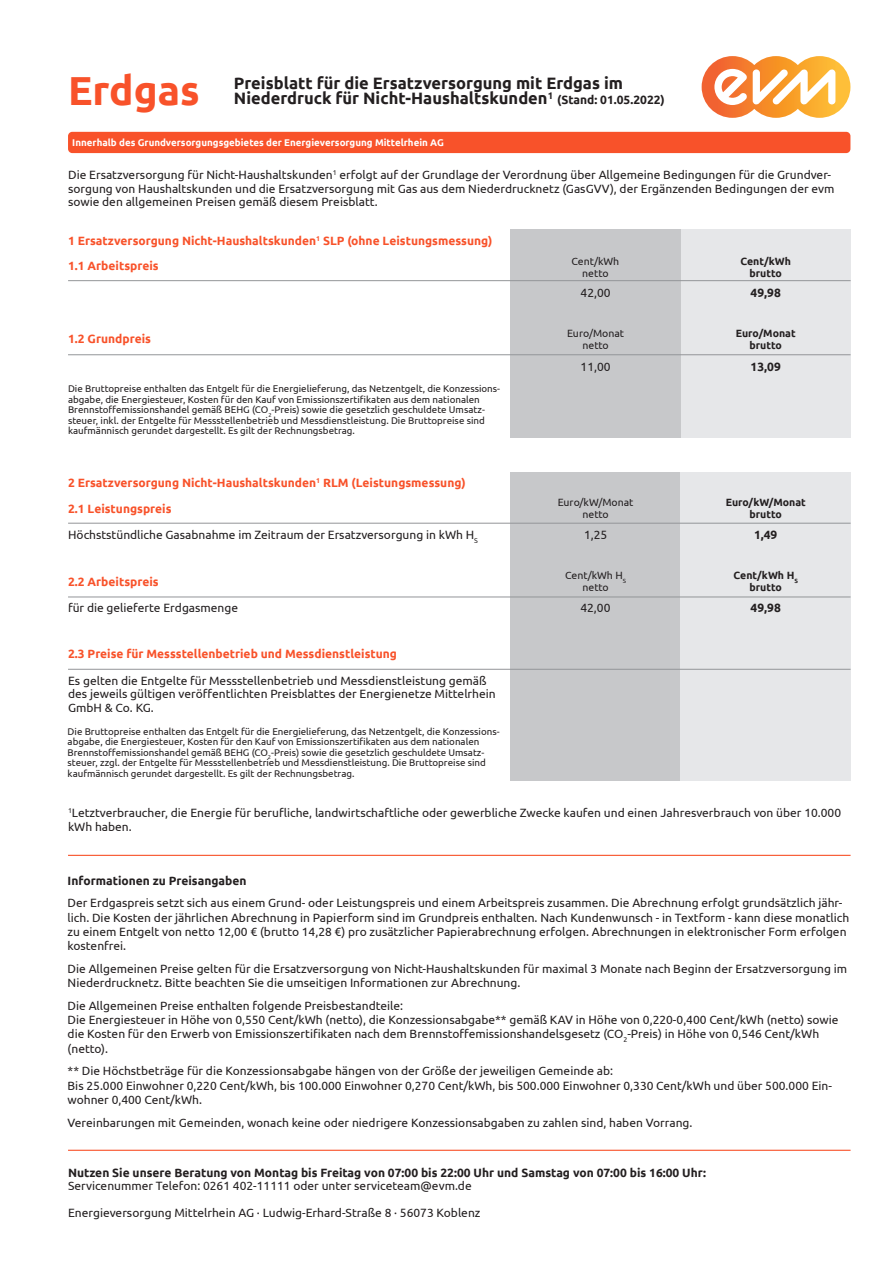
<style>
.page{position:relative;width:893px;height:1263px;background:#fff}
.page>*{position:absolute;margin:0;border:0;box-sizing:border-box;transform-origin:0 0}
._04_Head_Erdgas{font:700 40.5px "Ubuntu";color:#f8522a}
._03_Head_Produktname{font:700 16.5px/15px "Ubuntu";color:#231f20}
._086_Bezeichung{font:12px/14.2px "Ubuntu";color:#231f20}
._086_Bezeichung-2{font:700 12px "Ubuntu";color:#f8522a}
.Body{font:12px "Ubuntu";color:#231f20}
.Body-2{font:700 12px "Ubuntu";color:#231f20}
._086_Bezeichung-3{font:700 12px "Ubuntu";color:#231f20}
._03_Head_Produktname-2{font:700 12px "Ubuntu";color:#231f20}
._086_Bezeichung-4{font:700 10.5px/12px "Ubuntu";color:#231f20;text-align:center}
._086_Bezeichung-5{font:10.5px/12px "Ubuntu";color:#231f20;text-align:center}
._086_Bezeichung-6{font:9.75px/10.5px "Ubuntu";color:#231f20}
._02_Head_weiß{font:700 9.75px "Ubuntu";color:#fff}
</style>
<div class="page">
<svg style="left:702px;top:56px;width:148px;height:62px"></svg>
<div style="left:68px;top:132px;width:782px;height:21px;background:#f8522a;border-radius:4px"></div>
<div style="left:681px;top:230px;width:170px;height:208px;background:#e6e7e9"></div>
<div style="left:511px;top:230px;width:170px;height:208px;background:#c7c8ca"></div>
<hr style="left:68px;top:280px;width:783px;height:1px;background:#939598">
<hr style="left:68px;top:354px;width:783px;height:1px;background:#939598">
<div style="left:511px;top:472px;width:170px;height:308px;background:#c7c8ca"></div>
<div style="left:681px;top:472px;width:170px;height:308px;background:#e6e7e9"></div>
<hr style="left:68px;top:523px;width:783px;height:1px;background:#939598">
<hr style="left:68px;top:597px;width:783px;height:1px;background:#939598">
<hr style="left:68px;top:669px;width:783px;height:1px;background:#939598">
<hr style="left:68px;top:855px;width:783px;height:1px;background:#f8522a">
<hr style="left:68px;top:1150px;width:783px;height:1px;background:#f8522a">
<p class="_04_Head_Erdgas" style="left:68px;top:66px;width:133px">Erdgas</p>
<p class="_03_Head_Produktname" style="left:234px;top:76px;width:391px">Preisblatt für die Ersatzversorgung mit Erdgas im<br>Niederdruck für Nicht-Haushaltskunden<sup>1</sup></p>
<p class="_03_Head_Produktname-2" style="left:557px;top:93px;width:109px">(Stand: 01.05.2022)</p>
<p class="_02_Head_weiß" style="left:72px;top:137px;width:373px">Innerhalb des Grundversorgungsgebietes der Energieversorgung Mittelrhein AG</p>
<p class="_086_Bezeichung" style="left:68px;top:168px;width:768px;line-height:13.5px">Die Ersatzversorgung für Nicht-Haushaltskunden<sup>1</sup> erfolgt auf der Grundlage der Verordnung über Allgemeine Bedingungen für die Grundver&shy;sorgung von Haushaltskunden und die Ersatzversorgung mit Gas aus dem Niederdrucknetz (GasGVV), der Ergänzenden Bedingungen der evm sowie den allgemeinen Preisen gemäß diesem Preisblatt.</p>
<p class="_086_Bezeichung-2" style="left:68px;top:233px;width:426px">1 Ersatzversorgung Nicht-Haushaltskunden<sup>1</sup> SLP (ohne Leistungsmessung)</p>
<p class="_086_Bezeichung-2" style="left:68px;top:259px;width:92px">1.1 Arbeitspreis</p>
<p class="_086_Bezeichung-5" style="left:572px;top:255px;width:49px">Cent/kWh netto</p>
<p class="_086_Bezeichung-4" style="left:740px;top:255px;width:52px">Cent/kWh brutto</p>
<p class="_086_Bezeichung" style="left:581px;top:285px;width:32px">42,00</p>
<p class="_086_Bezeichung-3" style="left:751px;top:285px;width:32px">49,98</p>
<p class="_086_Bezeichung-2" style="left:68px;top:332px;width:84px">1.2 Grundpreis</p>
<p class="_086_Bezeichung-5" style="left:567px;top:327px;width:58px">Euro/Monat netto</p>
<p class="_086_Bezeichung-4" style="left:736px;top:327px;width:61px">Euro/Monat brutto</p>
<p class="_086_Bezeichung" style="left:581px;top:359px;width:32px">11,00</p>
<p class="_086_Bezeichung-3" style="left:751px;top:359px;width:32px">13,09</p>
<p class="_086_Bezeichung-6" style="left:68px;top:383px;width:434px">Die Bruttopreise enthalten das Entgelt für die Energielieferung, das Netzentgelt, die Konzessions&shy;abgabe, die Energiesteuer, Kosten für den Kauf von Emissionszertifikaten aus dem nationalen Brennstoffemissionshandel gemäß BEHG (CO<sub>2</sub>-Preis) sowie die gesetzlich geschuldete Umsatz&shy;steuer, inkl. der Entgelte für Messstellenbetrieb und Messdienstleistung. Die Bruttopreise sind kaufmännisch gerundet dargestellt. Es gilt der Rechnungsbetrag.</p>
<p class="_086_Bezeichung-2" style="left:68px;top:476px;width:399px">2 Ersatzversorgung Nicht-Haushaltskunden<sup>1</sup> RLM (Leistungsmessung)</p>
<p class="_086_Bezeichung-2" style="left:68px;top:501px;width:105px">2.1 Leistungspreis</p>
<p class="_086_Bezeichung" style="left:68px;top:527px;width:411px">Höchststündliche Gasabnahme im Zeitraum der Ersatzversorgung in kWh H<sub>S</sub></p>
<p class="_086_Bezeichung-5" style="left:558px;top:496px;width:77px">Euro/kW/Monat netto</p>
<p class="_086_Bezeichung-4" style="left:726px;top:496px;width:82px">Euro/kW/Monat brutto</p>
<p class="_086_Bezeichung" style="left:584px;top:527px;width:25px">1,25</p>
<p class="_086_Bezeichung-3" style="left:754px;top:528px;width:25px">1,49</p>
<p class="_086_Bezeichung-2" style="left:68px;top:574px;width:92px">2.2 Arbeitspreis</p>
<p class="_086_Bezeichung-5" style="left:565px;top:569px;width:62px">Cent/kWh H<sub>S </sub>netto</p>
<p class="_086_Bezeichung-4" style="left:733px;top:569px;width:66px">Cent/kWh H<sub>S </sub>brutto</p>
<p class="_086_Bezeichung" style="left:68px;top:600px;width:172px">für die gelieferte Erdgasmenge</p>
<p class="_086_Bezeichung" style="left:580px;top:600px;width:32px">42,00</p>
<p class="_086_Bezeichung-3" style="left:751px;top:600px;width:32px">49,98</p>
<p class="_086_Bezeichung-2" style="left:68px;top:647px;width:330px">2.3 Preise für Messstellenbetrieb und Messdienstleistung</p>
<p class="_086_Bezeichung" style="left:68px;top:673px;width:429px;line-height:13.5px">Es gelten die Entgelte für Messstellenbetrieb und Messdienstleistung gemäß des jeweils gültigen veröffentlichten Preisblattes der Energienetze Mittelrhein<br>GmbH &amp; Co. KG.</p>
<p class="_086_Bezeichung-6" style="left:68px;top:726px;width:434px">Die Bruttopreise enthalten das Entgelt für die Energielieferung, das Netzentgelt, die Konzessions&shy;abgabe, die Energiesteuer, Kosten für den Kauf von Emissionszertifikaten aus dem nationalen Brennstoffemissionshandel gemäß BEHG (CO<sub>2</sub>-Preis) sowie die gesetzlich geschuldete Umsatz&shy;steuer, zzgl. der Entgelte für Messstellenbetrieb und Messdienstleistung. Die Bruttopreise sind kaufmännisch gerundet dargestellt. Es gilt der Rechnungsbetrag.</p>
<p class="_086_Bezeichung" style="left:68px;top:805px;width:775px"><sup>1</sup>Letztverbraucher, die Energie für berufliche, landwirtschaftliche oder gewerbliche Zwecke kaufen und einen Jahresverbrauch von über 10.000 kWh haben.</p>
<p class="_086_Bezeichung-3" style="left:68px;top:873px;width:180px">Informationen zu Preisangaben</p>
<p class="_086_Bezeichung" style="left:68px;top:895px;width:783px">Der Erdgaspreis setzt sich aus einem Grund- oder Leistungspreis und einem Arbeitspreis zusammen. Die Abrechnung erfolgt grundsätzlich jähr&shy;lich. Die Kosten der jährlichen Abrechnung in Papierform sind im Grundpreis enthalten. Nach Kundenwunsch - in Textform - kann diese monatlich zu einem Entgelt von netto 12,00 € (brutto 14,28 €) pro zusätzlicher Papierabrechnung erfolgen. Abrechnungen in elektronischer Form erfolgen kostenfrei.</p>
<p class="_086_Bezeichung" style="left:68px;top:961px;width:781px">Die Allgemeinen Preise gelten für die Ersatzversorgung von Nicht-Haushaltskunden für maximal 3 Monate nach Beginn der Ersatzversorgung im<br>Niederdrucknetz. Bitte beachten Sie die umseitigen Informationen zur Abrechnung.</p>
<p class="_086_Bezeichung" style="left:68px;top:998px;width:772px">Die Allgemeinen Preise enthalten folgende Preisbestandteile:<br>Die Energiesteuer in Höhe von 0,550 Cent/kWh (netto), die Konzessionsabgabe** gemäß KAV in Höhe von 0,220-0,400 Cent/kWh (netto) sowie die Kosten für den Erwerb von Emissionszertifikaten nach dem Brennstoffemissionshandelsgesetz (CO<sub>2</sub>-Preis) in Höhe von 0,546 Cent/kWh (netto).</p>
<p class="_086_Bezeichung" style="left:68px;top:1063px;width:766px">** Die Höchstbeträge für die Konzessionsabgabe hängen von der Größe der jeweiligen Gemeinde ab:<br>Bis 25.000 Einwohner 0,220 Cent/kWh, bis 100.000 Einwohner 0,270 Cent/kWh, bis 500.000 Einwohner 0,330 Cent/kWh und über 500.000 Ein&shy;wohner 0,400 Cent/kWh.</p>
<p class="_086_Bezeichung" style="left:68px;top:1115px;width:626px">Vereinbarungen mit Gemeinden, wonach keine oder niedrigere Konzessionsabgaben zu zahlen sind, haben Vorrang.</p>
<p class="Body-2" style="left:68px;top:1165px;width:639px">Nutzen Sie unsere Beratung von Montag bis Freitag von 07:00 bis 22:00 Uhr und Samstag von 07:00 bis 16:00 Uhr:</p>
<p class="Body" style="left:68px;top:1178px;width:405px">Servicenummer Telefon: 0261 402-11111 oder unter serviceteam@evm.de</p>
<p class="Body" style="left:68px;top:1205px;width:414px">Energieversorgung Mittelrhein AG · Ludwig-Erhard-Straße 8 · 56073 Koblenz</p>
</div>
